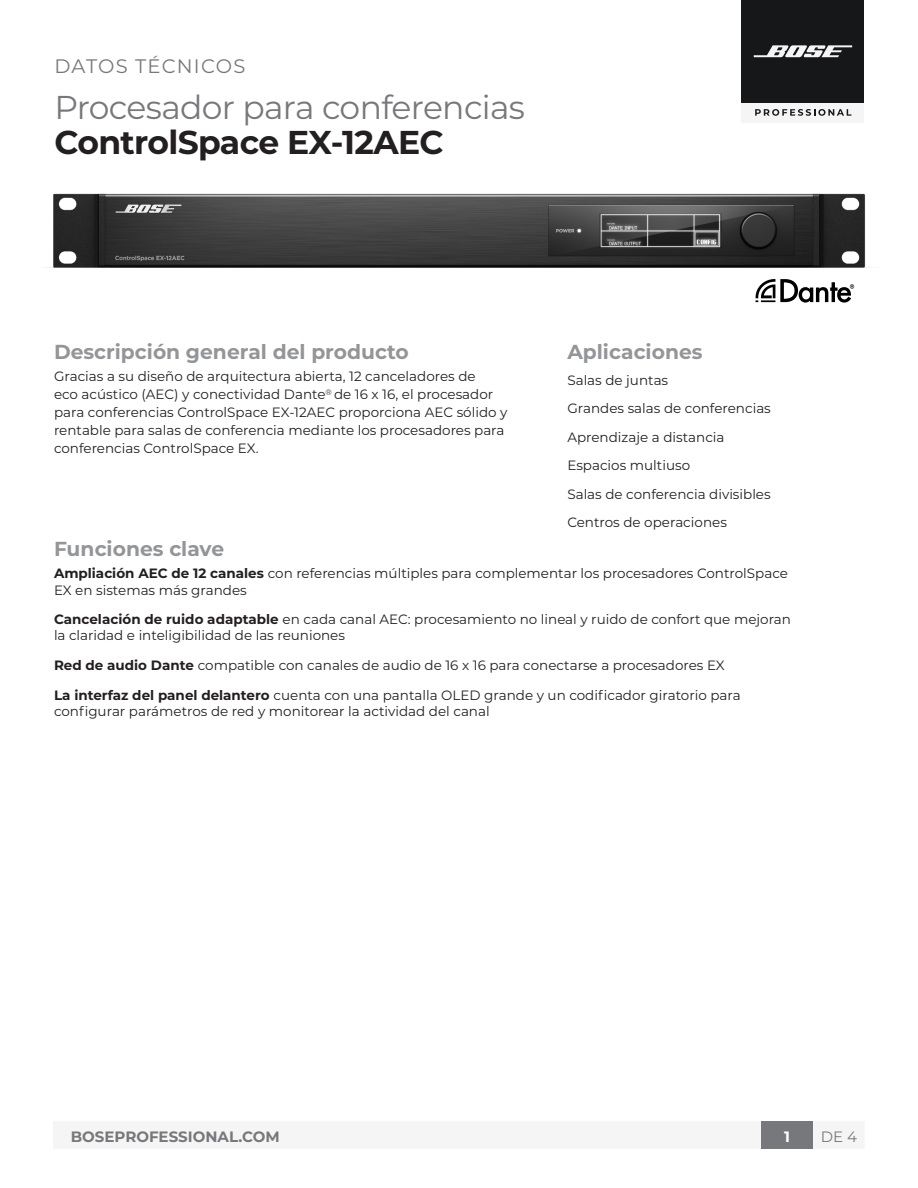
<style>
.page{position:relative;width:918px;height:1188px;background:#fff}
.page>*{position:absolute;margin:0;border:0;box-sizing:border-box;transform-origin:0 0}
.t1{font:33px/34.5px "Montserrat";letter-spacing:-.02em;color:#76787b}
.Subheads{font:700 20.25px "Montserrat";color:#939598}
.t2{font:19.5px "Montserrat";letter-spacing:.06em;color:#76787b}
.t3{font:700 15px "Montserrat";color:#76787b}
.t4{font:15px "Montserrat";color:#76787b}
.t5{font:700 15px "Montserrat";color:#fff}
.bullets{font:13.5px/16.2px "Montserrat";color:#231f20}
.Body{font:13.5px/18px "Montserrat";color:#231f20}
.s1{font-weight:700;color:#231f20}
.s2{font-weight:700}
</style>
<div class="page">
<div style="left:53px;top:1122px;width:811px;height:26px;background:#f4f5f4"></div>
<div style="left:761px;top:1121px;width:52px;height:28px;background:#76787b"></div>
<div style="left:742px;top:0;width:122px;height:103px;background:#161718"></div>
<div style="left:742px;top:103px;width:122px;height:19px;background:#f4f5f4"></div>
<svg style="left:755px;top:109px;width:96px;height:7px"></svg>
<svg style="left:754px;top:45px;width:98px;height:12px"></svg>
<img style="left:47px;top:193px;width:823px;height:75px">
<svg style="left:756px;top:279px;width:98px;height:24px"></svg>
<p class="t2" style="left:55px;top:53px;width:192px">DATOS TÉCNICOS</p>
<p class="t1" style="left:55px;top:89px;width:472px">Procesador para conferencias<br><span class="s1">ControlSpace EX-12AEC</span></p>
<p class="Subheads" style="left:54px;top:337px;width:356px">Descripción general del producto</p>
<p class="Body" style="left:54px;top:367px;width:455px">Gracias a su diseño de arquitectura abierta, 12 canceladores de<br>eco acústico (AEC) y conectividad Dante<sup>®</sup> de 16 x 16, el procesador para conferencias ControlSpace EX-12AEC proporciona AEC sólido y rentable para salas de conferencia mediante los procesadores para conferencias ControlSpace EX.</p>
<p class="Subheads" style="left:567px;top:337px;width:137px">Aplicaciones</p>
<p class="Body" style="left:567px;top:371px;width:102px">Salas de juntas</p>
<p class="Body" style="left:567px;top:399px;width:205px">Grandes salas de conferencias</p>
<p class="Body" style="left:567px;top:428px;width:159px">Aprendizaje a distancia</p>
<p class="Body" style="left:567px;top:456px;width:124px">Espacios multiuso</p>
<p class="Body" style="left:567px;top:485px;width:205px">Salas de conferencia divisibles</p>
<p class="Body" style="left:567px;top:513px;width:161px">Centros de operaciones</p>
<p class="Subheads" style="left:54px;top:534px;width:172px">Funciones clave</p>
<p class="bullets" style="left:54px;top:565px;width:735px"><span class="s2">Ampliación AEC de 12 canales</span> con referencias múltiples para complementar los procesadores ControlSpace<br>EX en sistemas más grandes</p>
<p class="bullets" style="left:54px;top:611px;width:739px"><span class="s2">Cancelación de ruido adaptable</span> en cada canal AEC: procesamiento no lineal y ruido de confort que mejoran la claridad e inteligibilidad de las reuniones</p>
<p class="bullets" style="left:54px;top:657px;width:672px"><span class="s2">Red de audio Dante</span> compatible con canales de audio de 16 x 16 para conectarse a procesadores EX</p>
<p class="bullets" style="left:54px;top:686px;width:688px"><span class="s2">La interfaz del panel delantero</span> cuenta con una pantalla OLED grande y un codificador giratorio para configurar parámetros de red y monitorear la actividad del canal</p>
<p class="t3" style="left:71px;top:1126px;width:211px">BOSEPROFESSIONAL.COM</p>
<p class="t5" style="left:784px;top:1126px;width:7px">1</p>
<p class="t4" style="left:821px;top:1127px;width:38px">DE 4</p>
</div>
